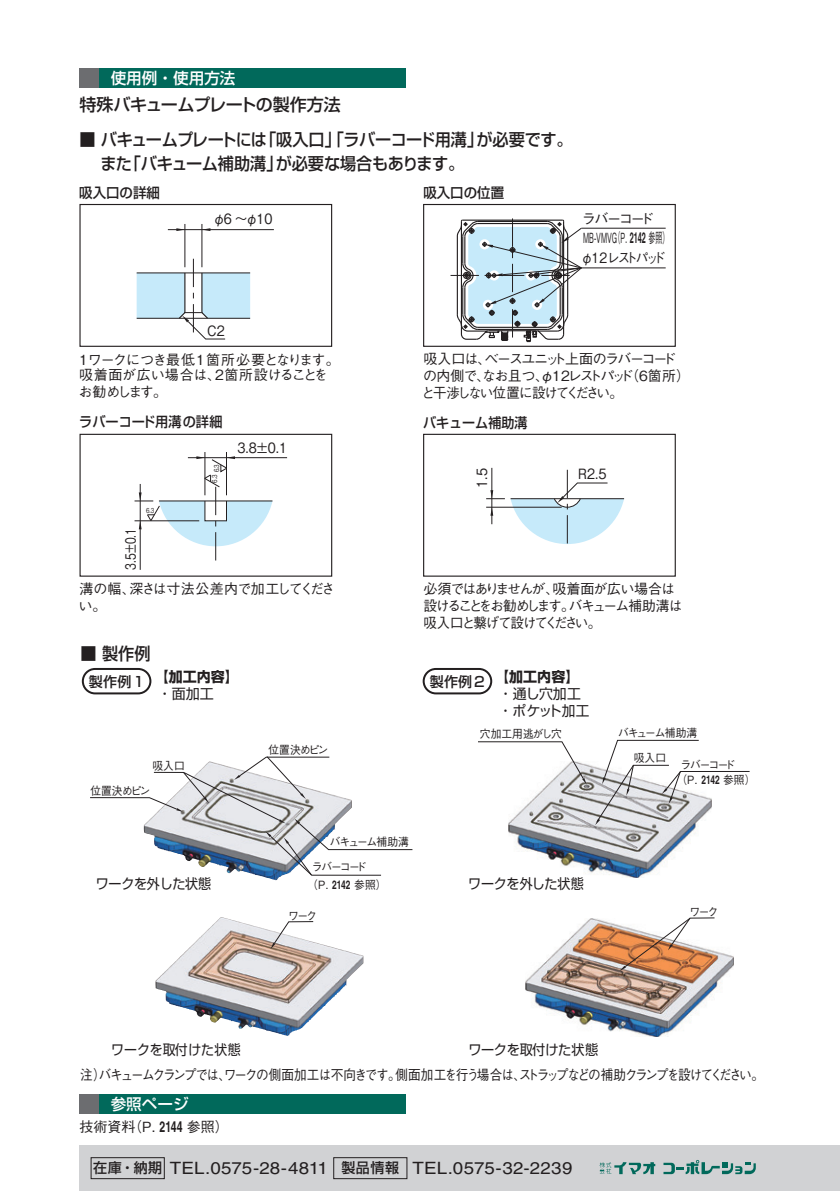
<style>
.page{position:relative;width:840px;height:1191px;background:#fff}
.page>*{position:absolute;margin:0;border:0;box-sizing:border-box;transform-origin:0 0}
.t1{font:500 17px/23.6px "Shin Go Pr 6 N";letter-spacing:-.02em;color:#231f20;scale:.95 1}
.t2{font:17px "Helvetica LT Std";letter-spacing:.005em;color:#231f20;scale:1.1 1}
.t3{font:500 17px "Shin Go Pr 6 N";letter-spacing:-.02em;color:#231f20}
.t4{font:500 15.6px "Shin Go Pr 6 N";color:#fff}
.t5{font:500 14.2px "Gothic BBB Pro";letter-spacing:-.14em;color:#231f20;scale:.9 1}
.t6{font:500 14.2px "Gothic BBB Pro";letter-spacing:-.14em;color:#231f20;scale:.88 1}
.t7{font:500 14.2px "Gothic BBB Pro";letter-spacing:-.14em;color:#231f20;scale:.75 1}
.t8{font:500 14.2px "Gothic BBB Pro";letter-spacing:-.14em;color:#231f20}
.t9{font:500 14px/16.8px "Gothic BBB Pr 6 N";letter-spacing:-.1em;color:#231f20}
.t10{font:500 14px "Gothic BBB Pr 6 N";letter-spacing:-.13em;color:#231f20;scale:.9 1}
.t11{font:500 14px/16.8px "Gothic BBB Pr 6 N";letter-spacing:-.125em;color:#231f20}
.t12{font:500 14px/15px "Gothic BBB Pr 6 N";letter-spacing:-.02em;color:#231f20}
.t13{font:500 14px/16.8px "Gothic BBB Pr 6 N";letter-spacing:-.045em;color:#231f20}
.t14{font:700 14px "Shin Go Pr 6 N";color:#231f20}
.t15{font:14px "Shin Go Pr 6 N";letter-spacing:-.02em;color:#231f20;scale:.93 1}
.t16{font:14px "Shin Go Pr 6 N";letter-spacing:-.02em;color:#231f20}
.t17{font:500 14px "Gothic BBB Pr 6 N";letter-spacing:-.1em;color:#231f20;scale:.5 1}
.t18{font:500 14px "Shin Go Pr 6 N";color:#231f20;scale:.96 1}
.t19{font:500 14px "Shin Go Pr 6 N";color:#231f20;scale:.94 1}
.t20{font:14px "Shin Go Pr 6 N";color:#231f20;scale:.92 1}
.t21{font:14px "Shin Go Pr 6 N";letter-spacing:-.02em;color:#231f20;scale:.94 1}
.t22{font:500 14px "Shin Go Pr 6 N";color:#231f20;scale:.93 1}
.t23{font:500 11.4px "Gothic BBB Pr 6 N";letter-spacing:-.105em;color:#231f20;scale:.95 1}
.t24{font:500 11.4px/15.2px "Gothic BBB Pr 6 N";letter-spacing:-.13em;color:#231f20;scale:.95 1}
.t25{font:500 11.4px/24.6px "Gothic BBB Pr 6 N";letter-spacing:-.055em;color:#231f20;scale:.95 1}
.t26{font:500 11.4px "Gothic BBB Pr 6 N";color:#231f20;scale:.95 1}
.t27{font:500 6.8px "Gothic BBB Pro";color:#231f20;scale:.8 1}
.s1{font-family:"Helvetica LT Std";font-weight:700;font-size:15px}
.s2{font-weight:500}
.s3{font-family:"Helvetica LT Std";font-weight:700;font-size:12px}
.s4{font-family:"Shin Go Pr 6 N";font-weight:500;font-size:14px}
</style>
<div class="page">
<div style="left:79px;top:1145px;width:760px;height:46px;background:#d1d2d4"></div>
<div style="left:91px;top:1157px;width:73px;height:22px;border:1px solid #231f20"></div>
<div style="left:333px;top:1157px;width:74px;height:22px;border:1px solid #231f20"></div>
<svg style="left:599px;top:1162px;width:56px;height:12px"></svg>
<svg style="left:663px;top:1160px;width:92px;height:14px"></svg>
<hr style="left:581px;top:228px;width:84px;height:1px;background:#231f20">
<hr style="left:581px;top:267px;width:84px;height:1px;background:#231f20">
<svg style="left:450px;top:218px;width:132px;height:125px"></svg>
<img style="left:525px;top:918px;width:208px;height:118px">
<img style="left:155px;top:917px;width:85px;height:108px">
<div style="left:79px;top:68px;width:20px;height:20px;background:#6c6d70"></div>
<div style="left:99px;top:68px;width:306px;height:20px;background:#01695b"></div>
<div style="left:79px;top:1094px;width:20px;height:20px;background:#6c6d70"></div>
<div style="left:99px;top:1094px;width:306px;height:20px;background:#01695b"></div>
<img style="left:508px;top:764px;width:188px;height:113px">
<div style="left:82px;top:668px;width:69px;height:26px;border:2px solid #231f20;border-radius:12px"></div>
<div style="left:422px;top:668px;width:70px;height:26px;border:2px solid #231f20;border-radius:12px"></div>
<div style="left:79px;top:204px;width:253px;height:143px;border:1px solid #231f20"></div>
<div style="left:79px;top:434px;width:253px;height:142px;border:1px solid #231f20"></div>
<div style="left:423px;top:434px;width:252px;height:142px;border:1px solid #231f20"></div>
<div style="left:423px;top:204px;width:252px;height:143px;border:1px solid #231f20"></div>
<svg style="left:90px;top:756px;width:323px;height:120px"></svg>
<svg style="left:594px;top:739px;width:155px;height:86px"></svg>
<svg style="left:478px;top:741px;width:108px;height:43px"></svg>
<svg style="left:270px;top:921px;width:44px;height:28px"></svg>
<svg style="left:619px;top:917px;width:95px;height:54px"></svg>
<svg style="left:176px;top:228px;width:8px;height:3px"></svg>
<svg style="left:202px;top:228px;width:8px;height:3px"></svg>
<hr style="left:168px;top:229px;width:106px;height:1px;background:#231f20">
<hr style="left:201px;top:224px;width:1px;height:43px;background:#231f20">
<hr style="left:184px;top:224px;width:1px;height:43px;background:#231f20">
<svg style="left:137px;top:259px;width:113px;height:80px"></svg>
<hr style="left:137px;top:272px;width:113px;height:1px;background:#231f20">
<hr style="left:137px;top:318px;width:113px;height:1px;background:#231f20">
<hr style="left:188px;top:457px;width:99px;height:1px;background:#231f20">
<hr style="left:226px;top:452px;width:1px;height:43px;background:#231f20">
<hr style="left:204px;top:452px;width:1px;height:43px;background:#231f20">
<hr style="left:140px;top:484px;width:1px;height:86px;background:#231f20">
<svg style="left:134px;top:456px;width:138px;height:104px"></svg>
<hr style="left:491px;top:468px;width:1px;height:56px;background:#231f20">
<svg style="left:486px;top:490px;width:18px;height:9px"></svg>
<hr style="left:486px;top:507px;width:75px;height:1px;background:#231f20">
<svg style="left:510px;top:470px;width:113px;height:74px"></svg>
<hr style="left:510px;top:498px;width:113px;height:1px;background:#231f20">
<p class="t4" style="left:111px;top:65px;width:126px">使用例・使用方法</p>
<p class="t3" style="left:79px;top:90px;width:263px">特殊バキュームプレートの製作方法</p>
<p class="t1" style="left:100px;top:127px;width:498px;text-indent:-21px">■ バキュームプレートには「吸入口」「ラバーコード用溝」が必要です。また「バキューム補助溝」が必要な場合もあります。</p>
<p class="t18" style="left:79px;top:181px;width:85px">吸入口の詳細</p>
<p class="t18" style="left:423px;top:181px;width:85px">吸入口の位置</p>
<p class="t5" style="left:212px;top:207px;width:68px">φ6 ～φ10</p>
<p class="t8" style="left:581px;top:207px;width:73px">ラバーコード</p>
<p class="t6" style="left:580px;top:247px;width:98px">φ12レストパッド</p>
<p class="t17" style="left:582px;top:226px;width:174px">MB-VMVG（P．<span class="s1">2142</span> 参照）</p>
<p class="t5" style="left:207px;top:319px;width:21px">C2</p>
<p class="t12" style="left:79px;top:351px;width:262px">1ワークにつき最低1箇所必要となります。吸着面が広い場合は、2箇所設けることを</p>
<p class="t9" style="left:78px;top:382px;width:90px">お勧めします。</p>
<p class="t11" style="left:421px;top:350px;width:270px">吸入口は、ベースユニット上面のラバーコードの内側で、なお且つ、φ12レストパッド（６箇所）と干渉しない位置に設けてください。</p>
<p class="t19" style="left:79px;top:411px;width:154px">ラバーコード用溝の詳細</p>
<p class="t22" style="left:423px;top:411px;width:113px">バキューム補助溝</p>
<p class="t7" style="left:119px;top:570px;width:57px;rotate:-90deg">3.5±0.1</p>
<p class="t27" style="left:146px;top:505px;width:12px">6.3</p>
<p class="t27" style="left:211px;top:472px;width:12px;rotate:-90deg">6.3</p>
<p class="t27" style="left:209px;top:482px;width:12px;rotate:-90deg">6.3</p>
<p class="t5" style="left:237px;top:436px;width:57px">3.8±0.1</p>
<p class="t5" style="left:470px;top:488px;width:23px;rotate:-90deg">1.5</p>
<p class="t5" style="left:578px;top:462px;width:33px">R2.5</p>
<p class="t13" style="left:79px;top:580px;width:258px">溝の幅、深さは寸法公差内で加工してください。</p>
<p class="t9" style="left:423px;top:580px;width:260px">必須ではありませんが、吸着面が広い場合は設けることをお勧めします。バキューム補助溝は吸入口と繋げて設けてください。</p>
<p class="t1" style="left:80px;top:640px;width:75px">■ 製作例</p>
<p class="t14" style="left:89px;top:665px;width:151px"><span class="s2">製作例1</span> 【加工内容】</p>
<p class="t14" style="left:429px;top:665px;width:151px"><span class="s2">製作例2</span> 【加工内容】</p>
<p class="t16" style="left:158px;top:681px;width:57px">・面加工</p>
<p class="t16" style="left:498px;top:699px;width:92px">・ポケット加工</p>
<p class="t16" style="left:498px;top:682px;width:84px">・通し穴加工</p>
<p class="t23" style="left:152px;top:756px;width:36px">吸入口</p>
<p class="t23" style="left:90px;top:781px;width:65px">位置決めピン</p>
<p class="t23" style="left:268px;top:740px;width:65px">位置決めピン</p>
<p class="t23" style="left:329px;top:832px;width:85px">バキューム補助溝</p>
<p class="t26" style="left:479px;top:725px;width:88px">穴加工用逃がし穴</p>
<p class="t25" style="left:633px;top:720px;width:68px;text-indent:-16px">バキューム補助溝吸入口</p>
<p class="t24" style="left:676px;top:756px;width:85px;text-indent:4px">ラバーコード（P．<span class="s3">2142</span> 参照）</p>
<p class="t23" style="left:312px;top:858px;width:59px">ラバーコード</p>
<p class="t23" style="left:288px;top:906px;width:32px">ワーク</p>
<p class="t23" style="left:689px;top:902px;width:32px">ワーク</p>
<p class="t15" style="left:96px;top:872px;width:125px">ワークを外した状態</p>
<p class="t15" style="left:468px;top:872px;width:126px">ワークを外した状態</p>
<p class="t23" style="left:307px;top:875px;width:85px">（P．<span class="s3">2142</span> 参照）</p>
<p class="t20" style="left:111px;top:1038px;width:142px">ワークを取付けた状態</p>
<p class="t21" style="left:468px;top:1037px;width:139px">ワークを取付けた状態</p>
<p class="t10" style="left:80px;top:1063px;width:760px">注）バキュームクランプでは、ワークの側面加工は不向きです。側面加工を行う場合は、ストラップなどの補助クランプを設けてください。</p>
<p class="t4" style="left:111px;top:1091px;width:80px">参照ページ</p>
<p class="t9" style="left:79px;top:1117px;width:151px">技術資料（P. <span class="s1">2144</span> 参照）</p>
<p class="t2" style="left:93px;top:1158px;width:437px"><span class="s4">在庫・納期</span> TEL.0575-28-4811 <span class="s4">製品情報</span> TEL.0575-32-2239</p>
</div>
